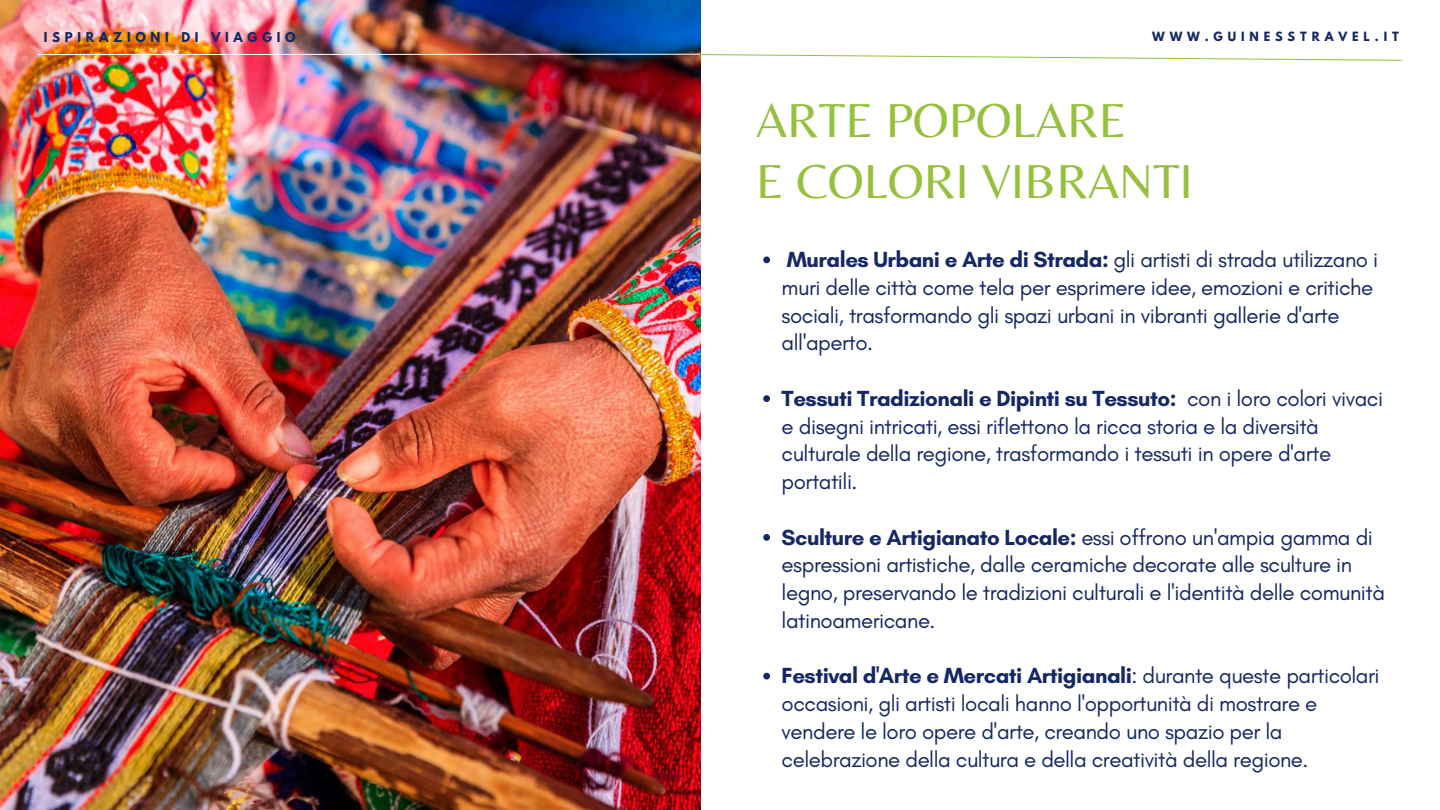
<style>
.page{position:relative;width:1440px;height:810px;background:#fff}
.page>*{position:absolute;margin:0;border:0;box-sizing:border-box;transform-origin:0 0}
.t1{font:49.6px/60.8px "Belleza";color:#95c13d}
.t2{font:22.3px/27.8px "Glacial Indifference";letter-spacing:-.02em;color:#152866}
.t3{font:700 12px "League Spartan";letter-spacing:.385em;color:#152866}
.t4{font:700 11.3px "League Spartan";letter-spacing:.43em;color:#152866}
.s1{font-weight:700}
</style>
<div class="page">
<img style="left:0;top:0;width:700px;height:810px">
<img style="left:37px;top:53px;width:1366px;height:8px">
<svg style="left:763px;top:257px;width:7px;height:6px"></svg>
<svg style="left:763px;top:395px;width:7px;height:7px"></svg>
<svg style="left:763px;top:534px;width:7px;height:7px"></svg>
<svg style="left:763px;top:673px;width:7px;height:7px"></svg>
<p class="t3" style="left:44px;top:31px;width:253px">ISPIRAZIONI DI VIAGGIO</p>
<p class="t4" style="left:1152px;top:31px;width:248px">WWW.GUINESSTRAVEL.IT</p>
<h1 class="t1" style="left:756px;top:90px;width:438px">ARTE POPOLARE<br>E COLORI VIBRANTI</h1>
<p class="t2" style="left:782px;top:245px;width:598px"><span class="s1">Murales Urbani e Arte di Strada:</span> gli artisti di strada utilizzano i muri delle città come tela per esprimere idee, emozioni e critiche sociali, trasformando gli spazi urbani in vibranti gallerie d'arte all'aperto.</p>
<p class="t2" style="left:782px;top:384px;width:603px"><span class="s1">Tessuti Tradizionali e Dipinti su Tessuto:</span> con i loro colori vivaci e disegni intricati, essi riflettono la ricca storia e la diversità culturale della regione, trasformando i tessuti in opere d'arte portatili.</p>
<p class="t2" style="left:782px;top:523px;width:605px"><span class="s1">Sculture e Artigianato Locale:</span> essi offrono un'ampia gamma di espressioni artistiche, dalle ceramiche decorate alle sculture in legno, preservando le tradizioni culturali e l'identità delle comunità latinoamericane.</p>
<p class="t2" style="left:782px;top:662px;width:600px"><span class="s1">Festival d'Arte e Mercati Artigianali</span>: durante queste particolari occasioni, gli artisti locali hanno l'opportunità di mostrare e vendere le loro opere d'arte, creando uno spazio per la celebrazione della cultura e della creatività della regione.</p>
</div>
